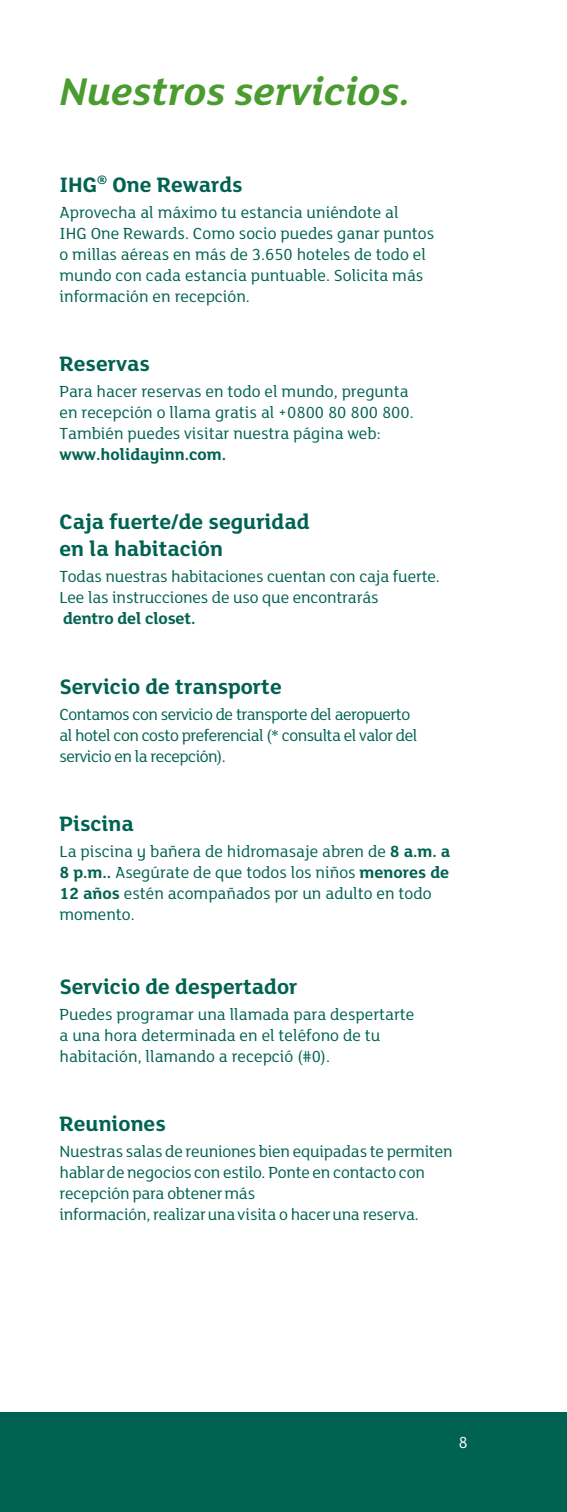
<style>
.page{position:relative;width:567px;height:1512px;background:#fff}
.page>*{position:absolute;margin:0;border:0;box-sizing:border-box;transform-origin:0 0}
.t1{font:42px "FS Lola Bold Italic Regular";color:#4a9c2f}
.t2{font:22.75px/27.3px "FS Lola Bold Regular";color:#006351}
.t3{font:17.5px/21px "FS Lola Regular";color:#006351}
.t4{font:17.5px/21px "FS Lola Regular";letter-spacing:-.03em;color:#006351}
.t5{font:17.5px "FS Lola Bold Regular";color:#006351}
.t6{font:17.5px "FS Lola Regular";color:#fff}
.s1{font-family:"FS Lola Bold Regular"}
</style>
<div class="page">
<div style="left:0;top:1413px;width:567px;height:99px;background:#006351"></div>
<h1 class="t1" style="left:60px;top:69px;width:353px">Nuestros servicios.</h1>
<h2 class="t2" style="left:60px;top:171px;width:185px">IHG<sup>®</sup> One Rewards</h2>
<p class="t3" style="left:60px;top:202px;width:376px">Aprovecha al máximo tu estancia uniéndote al<br>IHG One Rewards. Como socio puedes ganar puntos o millas aéreas en más de 3.650 hoteles de todo el mundo con cada estancia puntuable. Solicita más información en recepción.</p>
<h2 class="t2" style="left:60px;top:350px;width:92px">Reservas</h2>
<p class="t3" style="left:60px;top:381px;width:356px">Para hacer reservas en todo el mundo, pregunta en recepción o llama gratis al +0800 80 800 800.<br>También puedes visitar nuestra página web:</p>
<p class="t5" style="left:60px;top:445px;width:168px">www.holidayinn.com.</p>
<h2 class="t2" style="left:60px;top:509px;width:252px">Caja fuerte/de seguridad en la habitación</h2>
<p class="t3" style="left:60px;top:567px;width:382px">Todas nuestras habitaciones cuentan con caja fuerte.<br>Lee las instrucciones de uso que encontrarás</p>
<p class="t5" style="left:63px;top:609px;width:134px">dentro del closet.</p>
<h2 class="t2" style="left:60px;top:673px;width:224px">Servicio de transporte</h2>
<p class="t4" style="left:60px;top:704px;width:359px">Contamos con servicio de transporte del aeropuerto al hotel con costo preferencial (* consulta el valor del servicio en la recepción).</p>
<h2 class="t2" style="left:60px;top:810px;width:76px">Piscina</h2>
<p class="t3" style="left:60px;top:841px;width:392px">La piscina y bañera de hidromasaje abren de <span class="s1">8 a.m. a 8 p.m..</span> Asegúrate de que todos los niños <span class="s1">menores de 12 años</span> estén acompañados por un adulto en todo momento.</p>
<h2 class="t2" style="left:60px;top:974px;width:239px">Servicio de despertador</h2>
<p class="t3" style="left:60px;top:1004px;width:356px">Puedes programar una llamada para despertarte a una hora determinada en el teléfono de tu habitación, llamando a recepció (#0).</p>
<h2 class="t2" style="left:60px;top:1111px;width:108px">Reuniones</h2>
<p class="t3" style="left:60px;top:1142px;width:395px">Nuestras salas de reuniones bien equipadas te permiten hablar de negocios con estilo. Ponte en contacto con recepción para obtener más<br>información, realizar una visita o hacer una reserva.</p>
<p class="t6" style="left:459px;top:1434px;width:11px">8</p>
</div>
